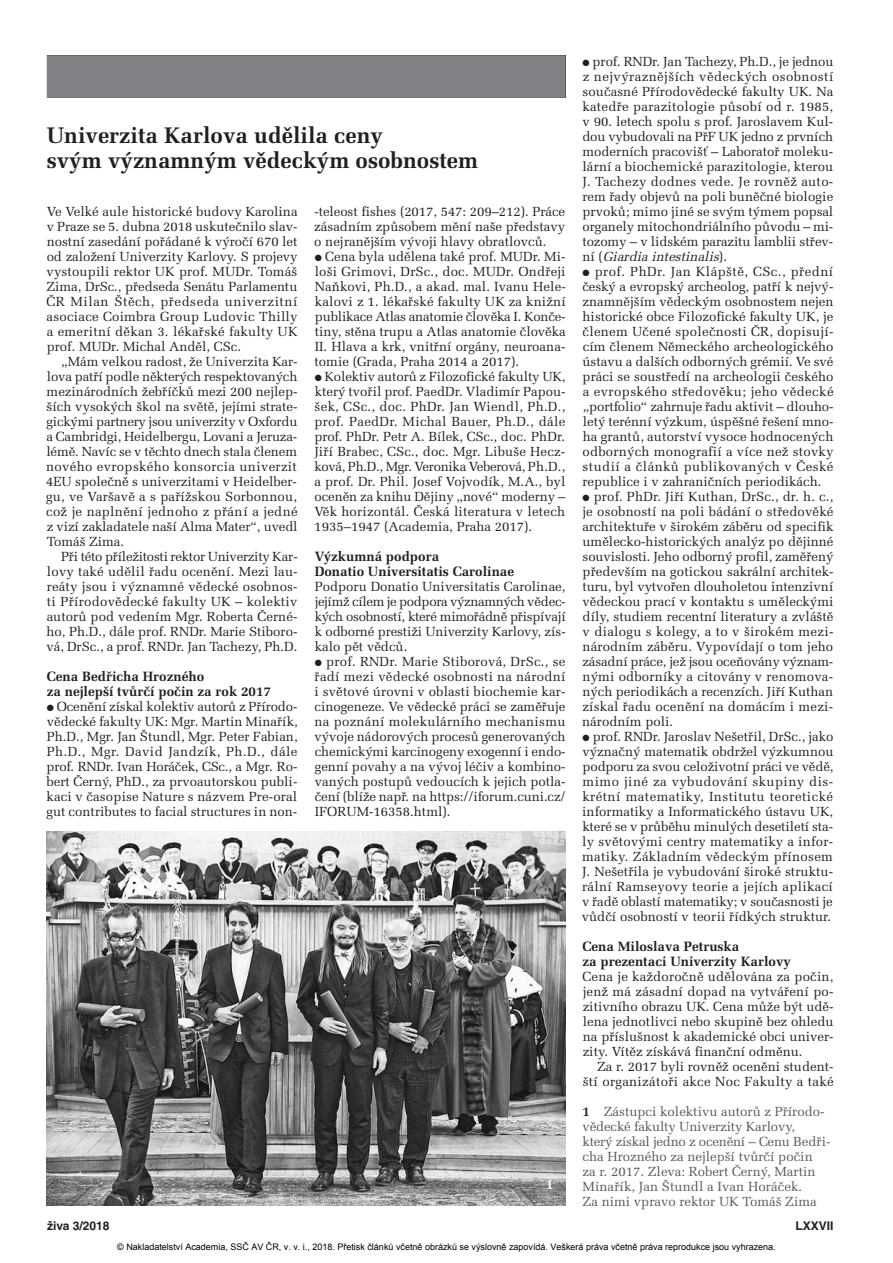
<style>
.page{position:relative;width:893px;height:1263px;background:#fff}
.page>*{position:absolute;margin:0;border:0;box-sizing:border-box;transform-origin:0 0}
.t1{font:700 22.5px/25.5px "Melior CE";color:#231f20}
.t2{font:700 13.5px/15px "Melior CE";color:#231f20}
.t3{font:700 13.5px "Melior CE";color:#fff}
.t4{font:13.2px/15px "Melior CE";color:#231f20;text-align:justify}
.t5{font:13.2px/15px "Melior CE";color:#57585a}
.t6{font:13.2px/15px "Melior CE";letter-spacing:.02em;color:#231f20;text-align:right}
.t7{font:700 12px "Helvetica CE";color:#231f20}
.t8{font:9px "Arial";color:#000}
.s1{font-style:italic}
.s2{font-weight:700;color:#231f20}
</style>
<div class="page">
<div style="left:47px;top:55px;width:519px;height:43px;background:#808285"></div>
<img style="left:47px;top:831px;width:519px;height:374px">
<h1 class="t1" style="left:47px;top:125px;width:433px">Univerzita Karlova udělila ceny<br>svým významným vědeckým osobnostem</h1>
<p class="t4" style="left:47px;top:206px;width:253px">Ve Velké aule historické budovy Karolina v Praze se 5. dubna 2018 uskutečnilo slav&shy;nostní zasedání pořádané k výročí 670 let od založení Univerzity Karlovy. S projevy vystoupili rektor UK prof. MUDr. Tomáš Zima, DrSc., předseda Senátu Parlamentu ČR Milan Štěch, předseda univerzitní asociace Coimbra Group Ludovic Thilly a emeritní děkan 3. lékařské fakulty UK prof. MUDr. Michal Anděl, CSc.</p>
<p class="t4" style="left:46px;top:356px;width:253px;text-indent:15px">„Mám velkou radost, že Univerzita Kar&shy;lova patří podle některých respektovaných mezinárodních žebříčků mezi 200 nejlep&shy;ších vysokých škol na světě, jejími strate&shy;gickými partnery jsou univerzity v Oxfordu a Cambridgi, Heidelbergu, Lovani a Jeruza - lémě. Navíc se v těchto dnech stala členem nového evropského konsorcia univerzit 4EU společně s univerzitami v Heidelber&shy;gu, ve Varšavě a s pařížskou Sorbonnou, což je naplnění jednoho z přání a jedné z vizí zakladatele naší Alma Mater“, uvedl Tomáš Zima.</p>
<p class="t4" style="left:47px;top:551px;width:253px;text-indent:15px">Při této příležitosti rektor Univerzity Kar&shy;lovy také udělil řadu ocenění. Mezi lau&shy;reáty jsou i významné vědecké osobnos&shy;ti Přírodovědecké fakulty UK – kolektiv autorů pod vedením Mgr. Roberta Černé&shy;ho, Ph.D., dále prof. RNDr. Marie Stiboro&shy;vá, DrSc., a prof. RNDr. Jan Tachezy, Ph.D.</p>
<p class="t2" style="left:47px;top:671px;width:226px">Cena Bedřicha Hrozného<br>za nejlepší tvůrčí počin za rok 2017</p>
<p class="t4" style="left:46px;top:701px;width:253px">● Ocenění získal kolektiv autorů z Přírodo - vědecké fakulty UK: Mgr. Martin Minařík, Ph.D., Mgr. Jan Štundl, Mgr. Peter Fabian, Ph.D., Mgr. David Jandzík, Ph.D., dále prof. RNDr. Ivan Horáček, CSc., a Mgr. Ro - bert Černý, PhD., za prvoautorskou publi&shy;kaci v časopise Nature s názvem Pre-oral gut contributes to facial structures in non-</p>
<p class="t4" style="left:314px;top:206px;width:252px">-teleost fishes (2017, 547: 209–212). Práce zásadním způsobem mění naše představy o nejranějším vývoji hlavy obratlovců.</p>
<p class="t4" style="left:315px;top:251px;width:253px">● Cena byla udělena také prof. MUDr. Mi - loši Grimovi, DrSc., doc. MUDr. Ondřeji Naňkovi, Ph.D., a akad. mal. Ivanu Hele&shy;kalovi z 1. lékařské fakulty UK za knižní publikace Atlas anatomie člověka I. Konče - tiny, stěna trupu a Atlas anatomie člověka II. Hlava a krk, vnitřní orgány, neuroana&shy;tomie (Grada, Praha 2014 a 2017).</p>
<p class="t4" style="left:314px;top:371px;width:253px">● Kolektiv autorů z Filozofické fakulty UK, který tvořil prof. PaedDr. Vladimír Papou&shy;šek, CSc., doc. PhDr. Jan Wiendl, Ph.D., prof. PaedDr. Michal Bauer, Ph.D., dále prof. PhDr. Petr A. Bílek, CSc., doc. PhDr.<br>Jiří Brabec, CSc., doc. Mgr. Libuše Hecz&shy;ková, Ph.D., Mgr. Veronika Veberová, Ph.D., a prof. Dr. Phil. Josef Vojvodík, M.A., byl oceněn za knihu Dějiny „nové“ moderny – Věk horizontál. Česká literatura v letech 1935–1947 (Academia, Praha 2017).</p>
<p class="t2" style="left:315px;top:551px;width:201px">Výzkumná podpora<br>Donatio Universitatis Carolinae</p>
<p class="t4" style="left:315px;top:581px;width:253px">Podporu Donatio Universitatis Carolinae, jejímž cílem je podpora významných vědec&shy;kých osobností, které mimořádně přispívají k odborné prestiži Univerzity Karlovy, zís&shy;kalo pět vědců.</p>
<p class="t4" style="left:315px;top:656px;width:253px">● prof. RNDr. Marie Stiborová, DrSc., se řadí mezi vědecké osobnosti na národní i světové úrovni v oblasti biochemie kar&shy;cinogeneze. Ve vědecké práci se zaměřuje na poznání molekulárního mechanismu vývoje nádorových procesů generovaných chemickými karcinogeny exogenní i endo&shy;genní povahy a na vývoj léčiv a kombino&shy;vaných postupů vedoucích k jejich potla&shy;čení (blíže např. na https://iforum.cuni.cz/ IFORUM-16358.html).</p>
<p class="t4" style="left:582px;top:56px;width:253px">● prof. RNDr. Jan Tachezy, Ph.D., je jednou z nejvýraznějších vědeckých osobností současné Přírodovědecké fakulty UK. Na katedře parazitologie působí od r. 1985, v 90. letech spolu s prof. Jaroslavem Kul&shy;dou vybudovali na PřF UK jedno z prvních moderních pracovišť – Laboratoř moleku&shy;lární a biochemické parazitologie, kterou J. Tachezy dodnes vede. Je rovněž auto&shy;rem řady objevů na poli buněčné biologie prvoků; mimo jiné se svým týmem popsal organely mitochondriálního původu – mi - tozomy – v lidském parazitu lamblii střev&shy;n í ( <span class="s1">Giardia intestinalis</span>) .</p>
<p class="t4" style="left:582px;top:266px;width:253px">● prof. PhDr. Jan Klápště, CSc., přední český a evropský archeolog, patří k nejvý&shy;znamnějším vědeckým osobnostem nejen historické obce Filozofické fakulty UK, je členem Učené společnosti ČR, dopisují&shy;cím členem Německého archeologického ústavu a dalších odborných grémií. Ve své práci se soustředí na archeologii českého a evropského středověku; jeho vědecké „portfolio“ zahrnuje řadu aktivit – dlouho - letý terénní výzkum, úspěšné řešení mno&shy;ha grantů, autorství vysoce hodnocených odborných monografií a více než stovky studií a článků publikovaných v České republice i v zahraničních periodikách.</p>
<p class="t4" style="left:582px;top:491px;width:253px">● prof. PhDr. Jiří Kuthan, DrSc., dr. h. c., je osobností na poli bádání o středověké architektuře v širokém záběru od specifik umělecko-historických analýz po dějinné souvislosti. Jeho odborný profil, zaměřený především na gotickou sakrální architek&shy;turu, byl vytvořen dlouholetou intenzivní vědeckou prací v kontaktu s uměleckými díly, studiem recentní literatury a zvláště v dialogu s kolegy, a to v širokém mezi - národním záběru. Vypovídají o tom jeho zásadní práce, jež jsou oceňovány význam&shy;nými odborníky a citovány v renomova&shy;ných periodikách a recenzích. Jiří Kuthan získal řadu ocenění na domácím i mezi&shy;národním poli.</p>
<p class="t4" style="left:582px;top:731px;width:253px">● prof. RNDr. Jaroslav Nešetřil, DrSc., jako význačný matematik obdržel výzkumnou podporu za svou celoživotní práci ve vědě, mimo jiné za vybudování skupiny dis&shy;krétní matematiky, Institutu teoretické informatiky a Informatického ústavu UK, které se v průběhu minulých desetiletí sta&shy;ly světovými centry matematiky a infor&shy;matiky. Základním vědeckým přínosem J. Nešetřila je vybudování široké struktu&shy;rální Ramseyovy teorie a jejích aplikací v řadě oblastí matematiky; v současnosti je vůdčí osobností v teorii řídkých struktur.</p>
<p class="t2" style="left:583px;top:941px;width:210px">Cena Miloslava Petruska<br>za prezentaci Univerzity Karlovy</p>
<p class="t4" style="left:583px;top:971px;width:253px">Cena je každoročně udělována za počin, jenž má zásadní dopad na vytváření po - zitivního obrazu UK. Cena může být udě&shy;lena jednotlivci nebo skupině bez ohledu na příslušnost k akademické obci univer&shy;zity. Vítěz získává finanční odměnu.</p>
<p class="t6" style="left:583px;top:1061px;width:253px">Za r. 2017 byli rovněž oceněni student&shy;ští organizátoři akce Noc Fakulty a také</p>
<p class="t5" style="left:582px;top:1106px;width:250px"><span class="s2">1</span> Zástupci kolektivu autorů z Přírodo&shy;vědecké fakulty Univerzity Karlovy,<br>který získal jedno z ocenění – Cenu Bedři - cha Hrozného za nejlepší tvůrčí počin<br>za r. 2017. Zleva: Robert Černý, Martin Minařík, Jan Štundl a Ivan Horáček.<br>Za nimi vpravo rektor UK Tomáš Zima</p>
<p class="t8" style="left:117px;top:1241px;width:660px">© Nakladatelství Academia, SSČ AV ČR, v. v. i., 2018. Přetisk článků včetně obrázků se výslovně zapovídá. Veškerá práva včetně práva reprodukce jsou vyhrazena.</p>
<p class="t3" style="left:546px;top:1180px;width:9px">1</p>
<p class="t7" style="left:47px;top:1221px;width:64px">živa 3/2018</p>
<p class="t7" style="left:795px;top:1221px;width:40px">LXXVII</p>
</div>
